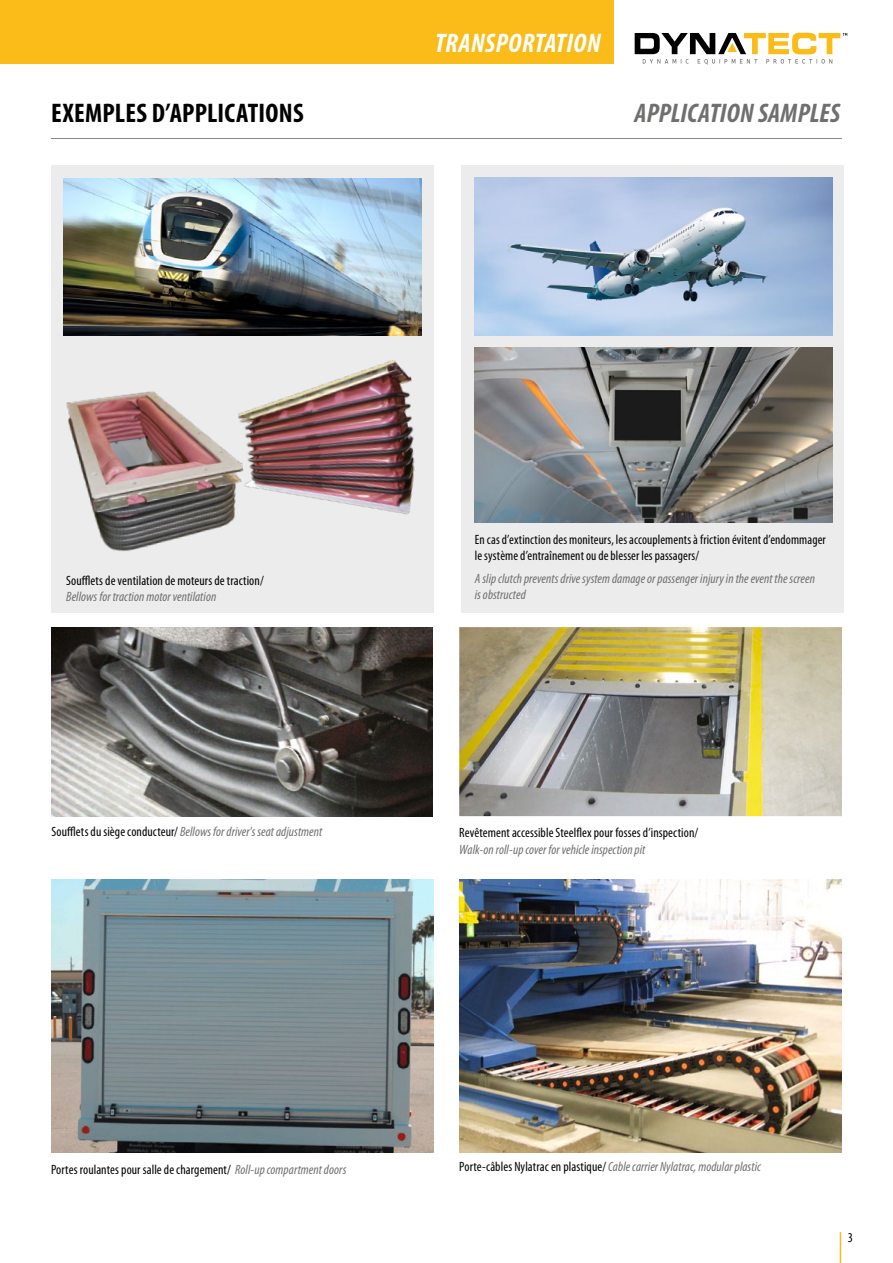
<style>
.page{position:relative;width:893px;height:1263px;background:#fff}
.page>*{position:absolute;margin:0;border:0;box-sizing:border-box;transform-origin:0 0}
.t1{font:700 condensed 27px "Myriad Pro";letter-spacing:.01em;color:#000}
.t2{font:italic 700 condensed 27px "Myriad Pro";letter-spacing:.005em;color:#6f6f6e}
.t3{font:italic 700 condensed 27px "Myriad Pro";letter-spacing:.02em;color:#fff}
.t4{font:italic condensed 13.5px/16.5px "Myriad Pro";letter-spacing:.005em;color:#6f6f6e}
.t5{font:condensed 13.5px/16.5px "Myriad Pro";letter-spacing:.01em;color:#000}
.s1{font-style:normal;color:#000}
.s2{font-style:italic;color:#6f6f6e}
</style>
<div class="page">
<hr style="left:840px;top:1232px;width:1px;height:31px;background:#fbbc19">
<div style="left:0;top:0;width:613px;height:63px;background:#fbbc19"></div>
<svg style="left:635px;top:33px;width:212px;height:32px"></svg>
<div style="left:461px;top:165px;width:382px;height:448px;background:#ececed"></div>
<img style="left:474px;top:347px;width:359px;height:175px">
<img style="left:51px;top:627px;width:381px;height:189px">
<div style="left:51px;top:165px;width:383px;height:448px;background:#ececed"></div>
<img style="left:251px;top:360px;width:164px;height:155px">
<img style="left:66px;top:391px;width:185px;height:161px">
<img style="left:459px;top:627px;width:383px;height:189px">
<img style="left:63px;top:178px;width:358px;height:158px">
<img style="left:474px;top:178px;width:359px;height:158px">
<img style="left:459px;top:879px;width:383px;height:273px">
<img style="left:51px;top:879px;width:383px;height:273px">
<hr style="left:51px;top:138px;width:791px;height:1px;background:#878786">
<h1 class="t3" style="left:435px;top:26px;width:167px">TRANSPORTATION</h1>
<h1 class="t1" style="left:51px;top:96px;width:254px">EXEMPLES D’APPLICATIONS</h1>
<h1 class="t2" style="left:634px;top:96px;width:207px">APPLICATION SAMPLES</h1>
<p class="t5" style="left:66px;top:572px;width:199px">Soufflets de ventilation de moteurs de traction/</p>
<p class="t4" style="left:66px;top:588px;width:152px">Bellows for traction motor ventilation</p>
<p class="t4" style="left:52px;top:823px;width:272px"><span class="s1">Soufflets du siège conducteur/</span> Bellows for driver's seat adjustment</p>
<p class="t5" style="left:475px;top:531px;width:352px">En cas d’extinction des moniteurs, les accouplements à friction évitent d’endommager le système d’entraînement ou de blesser les passagers/</p>
<p class="t4" style="left:475px;top:570px;width:342px">A slip clutch prevents drive system damage or passenger injury in the event the screen is obstructed</p>
<p class="t5" style="left:459px;top:824px;width:241px">Revêtement accessible Steelflex pour fosses d’inspection/</p>
<p class="t4" style="left:459px;top:841px;width:188px">Walk-on roll-up cover for vehicle inspection pit</p>
<p class="t5" style="left:51px;top:1161px;width:297px">Portes roulantes pour salle de chargement/ <span class="s2">Roll-up compartment doors</span></p>
<p class="t4" style="left:459px;top:1158px;width:303px"><span class="s1">Porte-câbles Nylatrac en plastique/</span> Cable carrier Nylatrac, modular plastic</p>
<p class="t5" style="left:848px;top:1229px;width:7px">3</p>
</div>
